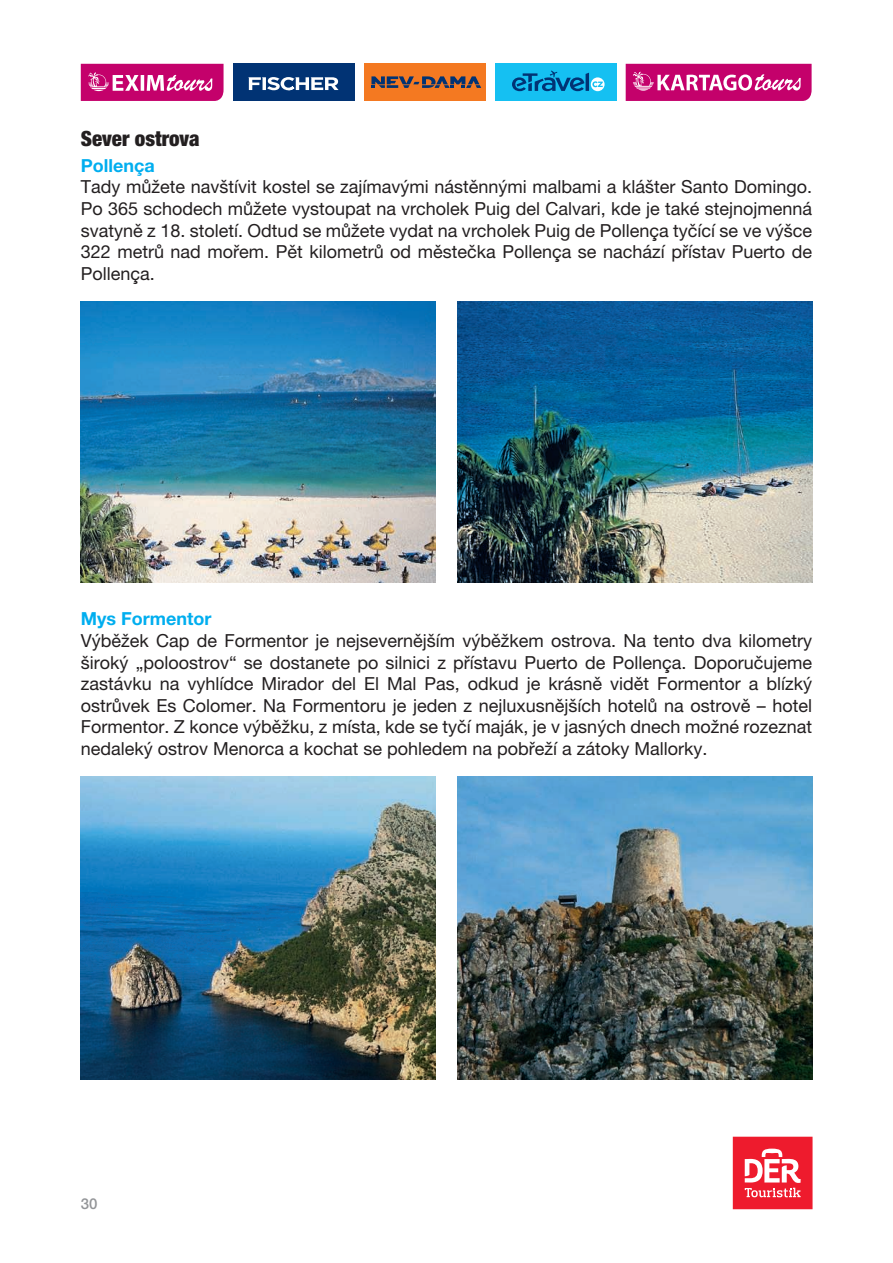
<style>
.page{position:relative;width:893px;height:1263px;background:#fff}
.page>*{position:absolute;margin:0;border:0;box-sizing:border-box;transform-origin:0 0}
.t1{font:900 condensed 21px "Helvetica Neue CE";color:#231f20}
.t2{font:18px/21.6px "Helvetica Neue CE";color:#231f20;text-align:justify}
.t3{font:700 18px "Helvetica Neue CE";color:#00aeef}
.t4{font:500 15px "Helvetica Neue CE";color:#939598}
</style>
<div class="page">
<div style="left:733px;top:1137px;width:79px;height:72px;background:#ee1b2d"></div>
<svg style="left:745px;top:1148px;width:56px;height:49px"></svg>
<div style="left:233px;top:64px;width:121px;height:37px;background:#013374"></div>
<svg style="left:248px;top:77px;width:91px;height:13px"></svg>
<div style="left:364px;top:64px;width:121px;height:37px;background:#f47921"></div>
<svg style="left:371px;top:76px;width:110px;height:12px"></svg>
<div style="left:495px;top:64px;width:121px;height:37px;background:#15c0f2"></div>
<svg style="left:512px;top:71px;width:93px;height:20px"></svg>
<svg style="left:81px;top:64px;width:143px;height:37px;background:#cd2b83"></svg>
<svg style="left:626px;top:64px;width:186px;height:37px;background:#ce2c84"></svg>
<img style="left:81px;top:301px;width:355px;height:281px">
<img style="left:81px;top:777px;width:355px;height:302px">
<img style="left:457px;top:301px;width:355px;height:281px">
<img style="left:457px;top:777px;width:355px;height:302px">
<p class="t1" style="left:81px;top:126px;width:121px">Sever ostrova</p>
<p class="t3" style="left:81px;top:154px;width:75px">Pollença</p>
<p class="t2" style="left:81px;top:176px;width:733px">Tady můžete navštívit kostel se zajímavými nástěnnými malbami a klášter Santo Domingo.<br>Po 365 schodech můžete vystoupat na vrcholek Puig del Calvari, kde je také stejnojmenná svatyně z 18. století. Odtud se můžete vydat na vrcholek Puig de Pollença tyčící se ve výšce 322 metrů nad mořem. Pět kilometrů od městečka Pollença se nachází přístav Puerto de Pollença.</p>
<p class="t3" style="left:81px;top:608px;width:132px">Mys Formentor</p>
<p class="t2" style="left:81px;top:630px;width:733px">Výběžek Cap de Formentor je nejsevernějším výběžkem ostrova. Na tento dva kilometry široký „poloostrov“ se dostanete po silnici z přístavu Puerto de Pollença. Doporučujeme zastávku na vyhlídce Mirador del El Mal Pas, odkud je krásně vidět Formentor a blízký ostrůvek Es Colomer. Na Formentoru je jeden z nejluxusnějších hotelů na ostrově – hotel Formentor. Z konce výběžku, z místa, kde se tyčí maják, je v jasných dnech možné rozeznat nedaleký ostrov Menorca a kochat se pohledem na pobřeží a zátoky Mallorky.</p>
<p class="t4" style="left:81px;top:1194px;width:18px">30</p>
</div>
